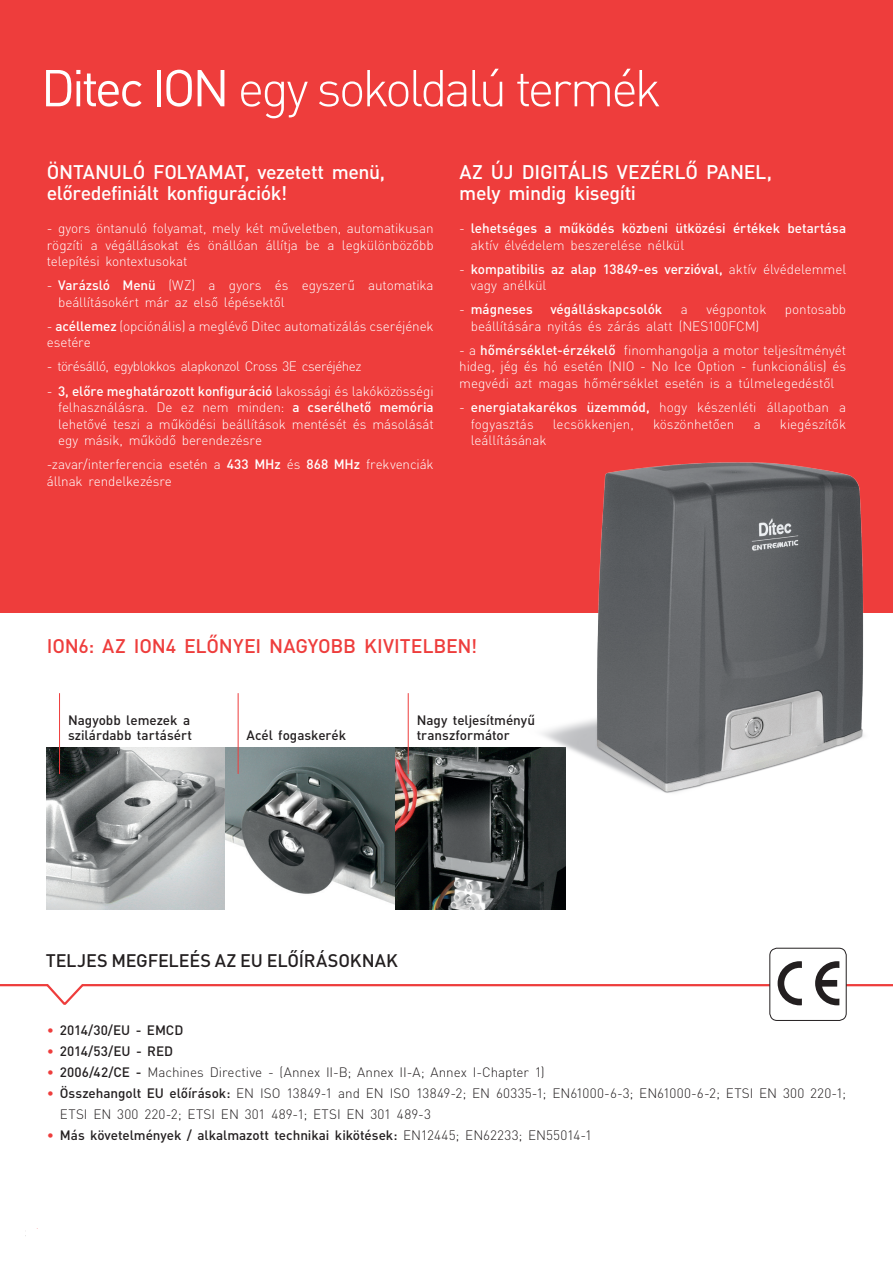
<style>
.page{position:relative;width:893px;height:1263px;background:#fff}
.page>*{position:absolute;margin:0;border:0;box-sizing:border-box;transform-origin:0 0}
.t1{font:300 51px "DIN Pro";letter-spacing:-.065em;color:#fff}
.t2{font:500 19.5px/21px "DIN Pro";letter-spacing:-.02em;color:#fff}
.t3{font:500 19.5px "DIN Pro";letter-spacing:-.01em;color:#ee3d3c}
.t4{font:500 18px "DIN Pro";letter-spacing:-.01em;color:#231f20}
.t5{font:300 13.5px/16.5px "DIN Pro";letter-spacing:-.005em;color:#fff}
.t6{font:300 13.5px/21px "DIN Pro";color:#231f20}
.t7{font:500 13.5px/15px "DIN Pro";letter-spacing:-.005em;color:#231f20}
.t8{font:500 13.5px/16.5px "DIN Pro";letter-spacing:-.005em;color:#fff}
.t9{font:300 13.5px "DIN Pro";letter-spacing:-.04em;color:#fff}
.s1{font-weight:400}
.s2{font-weight:500}
.s3{font-weight:300}
.s4{font-weight:300;color:#ee3d3c}
.s5{color:#ee3d3c}
</style>
<div class="page">
<div style="left:0;top:0;width:893px;height:612px;background:#ee3d3c"></div>
<img style="left:47px;top:747px;width:519px;height:162px">
<img style="left:523px;top:462px;width:370px;height:356px">
<hr style="left:59px;top:693px;width:1px;height:81px;background:#ee3d3c">
<hr style="left:238px;top:693px;width:1px;height:81px;background:#ee3d3c">
<hr style="left:408px;top:693px;width:1px;height:81px;background:#ee3d3c">
<svg style="left:0;top:961px;width:893px;height:45px"></svg>
<div style="left:769px;top:948px;width:78px;height:73px;border:1px solid #231f20;border-radius:7px"></div>
<h1 class="t1" style="left:41px;top:53px;width:622px"><span class="s1">Ditec ION</span> egy sokoldalú termék</h1>
<h2 class="t2" style="left:47px;top:161px;width:340px">ÖNTANULÓ FOLYAMAT, vezetett menü, előredefiniált konfigurációk!</h2>
<p class="t5" style="left:47px;top:219px;width:388px;text-align:justify">- gyors öntanuló folyamat, mely két műveletben, automatikusan rögzíti a végállásokat és önállóan állítja be a legkülönbözőbb telepítési kontextusokat</p>
<p class="t5" style="left:58px;top:276px;width:377px;text-indent:-11px">- <span class="s2">Varázsló Menü</span> (WZ) a gyors és egyszerű automatika beállításokért már az első lépésektől</p>
<p class="t5" style="left:47px;top:317px;width:388px">- <span class="s2">acéllemez</span> (opciónális) a meglévő Ditec automatizálás cseréjének esetére</p>
<p class="t9" style="left:47px;top:357px;width:316px">- törésálló, egyblokkos alapkonzol Cross 3E cseréjéhez</p>
<p class="t5" style="left:58px;top:382px;width:377px;text-align:justify;text-indent:-11px">- <span class="s2">3, előre meghatározott konfiguráció</span> lakossági és lakóközösségi felhasználásra. De ez nem minden: <span class="s2">a cserélhető memória </span>lehetővé teszi a működési beállítások mentését és másolását egy másik, működő berendezésre</p>
<p class="t5" style="left:47px;top:456px;width:388px">-zavar/interferencia esetén a <span class="s2">433 MHz</span> és <span class="s2">868 MHz</span> frekvenciák állnak rendelkezésre</p>
<h2 class="t2" style="left:459px;top:161px;width:314px">AZ ÚJ DIGITÁLIS VEZÉRLŐ PANEL, mely mindig kisegíti</h2>
<p class="t8" style="left:471px;top:219px;width:377px;text-indent:-12px"><span class="s3">-</span> lehetséges a működés közbeni ütközési értékek betartása <span class="s3">aktív élvédelem beszerelése nélkül</span></p>
<p class="t8" style="left:471px;top:260px;width:377px;text-indent:-12px"><span class="s3">-</span> kompatibilis az alap 13849-es verzióval, <span class="s3">aktív élvédelemmel vagy anélkül</span></p>
<p class="t8" style="left:459px;top:301px;width:75px"><span class="s3">-</span> mágneses</p>
<p class="t8" style="left:550px;top:301px;width:113px">végálláskapcsolók</p>
<p class="t5" style="left:681px;top:301px;width:9px">a</p>
<p class="t5" style="left:706px;top:301px;width:62px">végpontok</p>
<p class="t5" style="left:785px;top:301px;width:63px">pontosabb</p>
<p class="t5" style="left:471px;top:317px;width:290px">beállítására nyitás és zárás alatt (NES100FCM)</p>
<p class="t5" style="left:459px;top:341px;width:388px;text-align:justify">- a <span class="s2">hőmérséklet-érzékelő</span> finomhangolja a motor teljesítményét hideg, jég és hó esetén (NIO - No Ice Option - funkcionális) és megvédi azt magas hőmérséklet esetén is a túlmelegedéstől</p>
<p class="t5" style="left:471px;top:398px;width:377px;text-indent:-12px">- <span class="s2">energiatakarékos üzemmód,</span> hogy készenléti állapotban a fogyasztás</p>
<p class="t5" style="left:553px;top:415px;width:83px">lecsökkenjen,</p>
<p class="t5" style="left:653px;top:415px;width:83px">köszönhetően</p>
<p class="t5" style="left:754px;top:415px;width:9px">a</p>
<p class="t5" style="left:780px;top:415px;width:68px">kiegészítők</p>
<p class="t5" style="left:471px;top:431px;width:77px">leállításának</p>
<h2 class="t3" style="left:47px;top:632px;width:432px">ION6: AZ ION4 ELŐNYEI NAGYOBB KIVITELBEN!</h2>
<p class="t7" style="left:68px;top:712px;width:126px">Nagyobb lemezek a szilárdabb tartásért</p>
<p class="t7" style="left:247px;top:727px;width:101px">Acél fogaskerék</p>
<p class="t7" style="left:417px;top:712px;width:120px">Nagy teljesítményű transzformátor</p>
<h3 class="t4" style="left:46px;top:948px;width:354px">TELJES MEGFELEÉS AZ EU ELŐÍRÁSOKNAK</h3>
<p class="t7" style="left:47px;top:1022px;width:138px"><span class="s4">•</span> 2014/30/EU - EMCD</p>
<p class="t7" style="left:47px;top:1043px;width:128px"><span class="s4">•</span> 2014/53/EU - RED</p>
<p class="t6" style="left:47px;top:1061px;width:499px"><span class="s5">•</span> <span class="s2">2006/42/CE -</span> Machines Directive - (Annex II-B; Annex II-A; Annex I-Chapter 1)</p>
<p class="t6" style="left:60px;top:1082px;width:788px;text-indent:-13px"><span class="s5">•</span> <span class="s2">Összehangolt EU előírások:</span> EN ISO 13849-1 and EN ISO 13849-2; EN 60335-1; EN61000-6-3; EN61000-6-2; ETSI EN 300 220-1;<br>ETSI EN 300 220-2; ETSI EN 301 489-1; ETSI EN 301 489-3</p>
<p class="t7" style="left:47px;top:1127px;width:547px"><span class="s4">•</span> Más követelmények / alkalmazott technikai kikötések: <span class="s3">EN12445; EN62233; EN55014-1</span></p>
</div>
